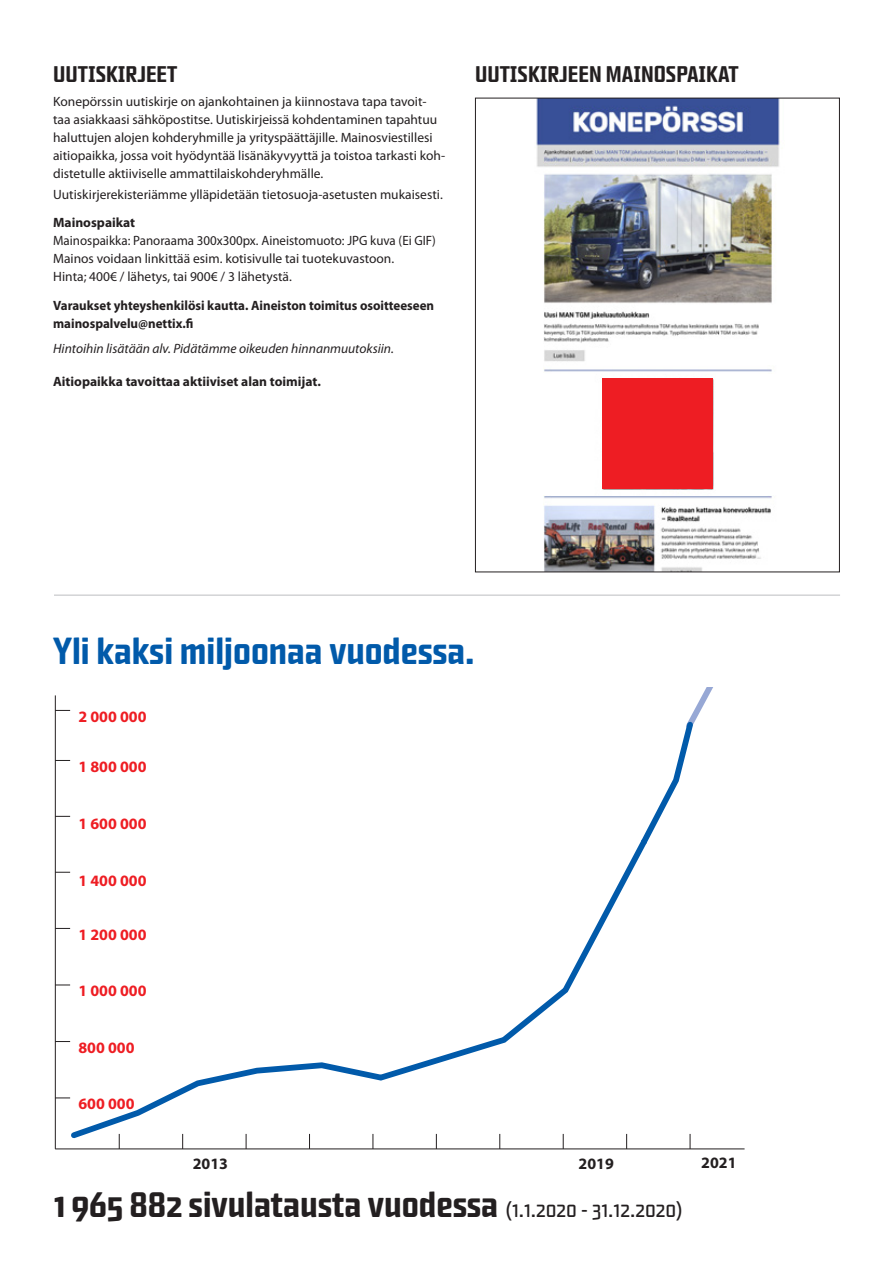
<style>
.page{position:relative;width:893px;height:1263px;background:#fff}
.page>*{position:absolute;margin:0;border:0;box-sizing:border-box;transform-origin:0 0}
.t1{font:500 37.5px "Capricorn OSF";color:#015aaa}
.t2{font:500 36px "Capricorn OSF";color:#231f20}
.t3{font:500 22.5px "Capricorn OSF";color:#231f20}
.t4{font:700 15.9px "Myriad Pro";color:#ee1d23}
.t5{font:700 15.9px "Myriad Pro";color:#231f20}
.t6{font:13.5px/18px "Myriad Pro";color:#231f20}
.t7{font:700 13.5px/18px "Myriad Pro";color:#231f20;scale:.96 1}
.t8{font:13.5px "Myriad Pro";color:#231f20;scale:.96 1}
.t9{font:700 13.5px "Myriad Pro";color:#231f20}
.t10{font:italic 13.5px "Myriad Pro";color:#231f20}
.s1{font-weight:400;font-size:22.5px}
</style>
<div class="page">
<svg style="left:475px;top:97px;width:365px;height:476px"></svg>
<div style="left:602px;top:378px;width:111px;height:111px;background:#ee1d23"></div>
<hr style="left:55px;top:695px;width:1px;height:454px;background:#231f20">
<hr style="left:55px;top:1148px;width:690px;height:1px;background:#231f20">
<svg style="left:56px;top:816px;width:14px;height:1px"></svg>
<svg style="left:56px;top:760px;width:14px;height:1px"></svg>
<svg style="left:56px;top:710px;width:14px;height:1px"></svg>
<svg style="left:690px;top:1134px;width:1px;height:15px"></svg>
<svg style="left:66px;top:849px;width:578px;height:293px"></svg>
<svg style="left:637px;top:688px;width:76px;height:161px"></svg>
<hr style="left:54px;top:595px;width:786px;height:1px;background:#bcbdc0">
<p class="t3" style="left:53px;top:61px;width:126px">UUTISKIRJEET</p>
<p class="t6" style="left:53px;top:93px;width:393px">Konepörssin uutiskirje on ajankohtainen ja kiinnostava tapa tavoit&shy;taa asiakkaasi sähköpostitse. Uutiskirjeissä kohdentaminen tapahtuu haluttujen alojen kohderyhmille ja yrityspäättäjille. Mainosviestillesi aitiopaikka, jossa voit hyödyntää lisänäkyvyyttä ja toistoa tarkasti koh&shy;distetulle aktiiviselle ammattilaiskohderyhmälle.</p>
<p class="t6" style="left:53px;top:186px;width:391px">Uutiskirjerekisteriämme ylläpidetään tietosuoja-asetusten mukaisesti.</p>
<p class="t9" style="left:53px;top:215px;width:84px">Mainospaikat</p>
<p class="t8" style="left:53px;top:233px;width:400px">Mainospaikka: Panoraama 300x300px. Aineistomuoto: JPG kuva (Ei GIF)</p>
<p class="t6" style="left:53px;top:250px;width:343px">Mainos voidaan linkittää esim. kotisivulle tai tuotekuvastoon.</p>
<p class="t6" style="left:53px;top:268px;width:240px">Hinta; 400€ / lähetys, tai 900€ / 3 lähetystä.</p>
<p class="t7" style="left:53px;top:296px;width:398px">Varaukset yhteyshenkilösi kautta. Aineiston toimitus osoitteeseen mainospalvelu@nettix.fi</p>
<p class="t10" style="left:53px;top:341px;width:342px">Hintoihin lisätään alv. Pidätämme oikeuden hinnanmuutoksiin.</p>
<p class="t9" style="left:53px;top:374px;width:269px">Aitiopaikka tavoittaa aktiiviset alan toimijat.</p>
<p class="t3" style="left:475px;top:61px;width:265px">UUTISKIRJEEN MAINOSPAIKAT</p>
<p class="t1" style="left:53px;top:629px;width:423px">Yli kaksi miljoonaa vuodessa.</p>
<p class="t4" style="left:78px;top:707px;width:70px">2 000 000</p>
<p class="t4" style="left:78px;top:757px;width:70px">1 800 000</p>
<p class="t4" style="left:78px;top:815px;width:70px">1 600 000</p>
<p class="t4" style="left:78px;top:872px;width:70px">1 400 000</p>
<p class="t4" style="left:78px;top:925px;width:70px">1 200 000</p>
<p class="t4" style="left:78px;top:982px;width:70px">1 000 000</p>
<p class="t4" style="left:78px;top:1038px;width:58px">800 000</p>
<p class="t4" style="left:78px;top:1095px;width:58px">600 000</p>
<p class="t5" style="left:193px;top:1155px;width:37px">2013</p>
<p class="t5" style="left:579px;top:1155px;width:37px">2019</p>
<p class="t5" style="left:701px;top:1154px;width:37px">2021</p>
<p class="t2" style="left:54px;top:1184px;width:630px">1 965 882 sivulatausta vuodessa <span class="s1">(1.1.2020 - 31.12.2020)</span></p>
</div>
